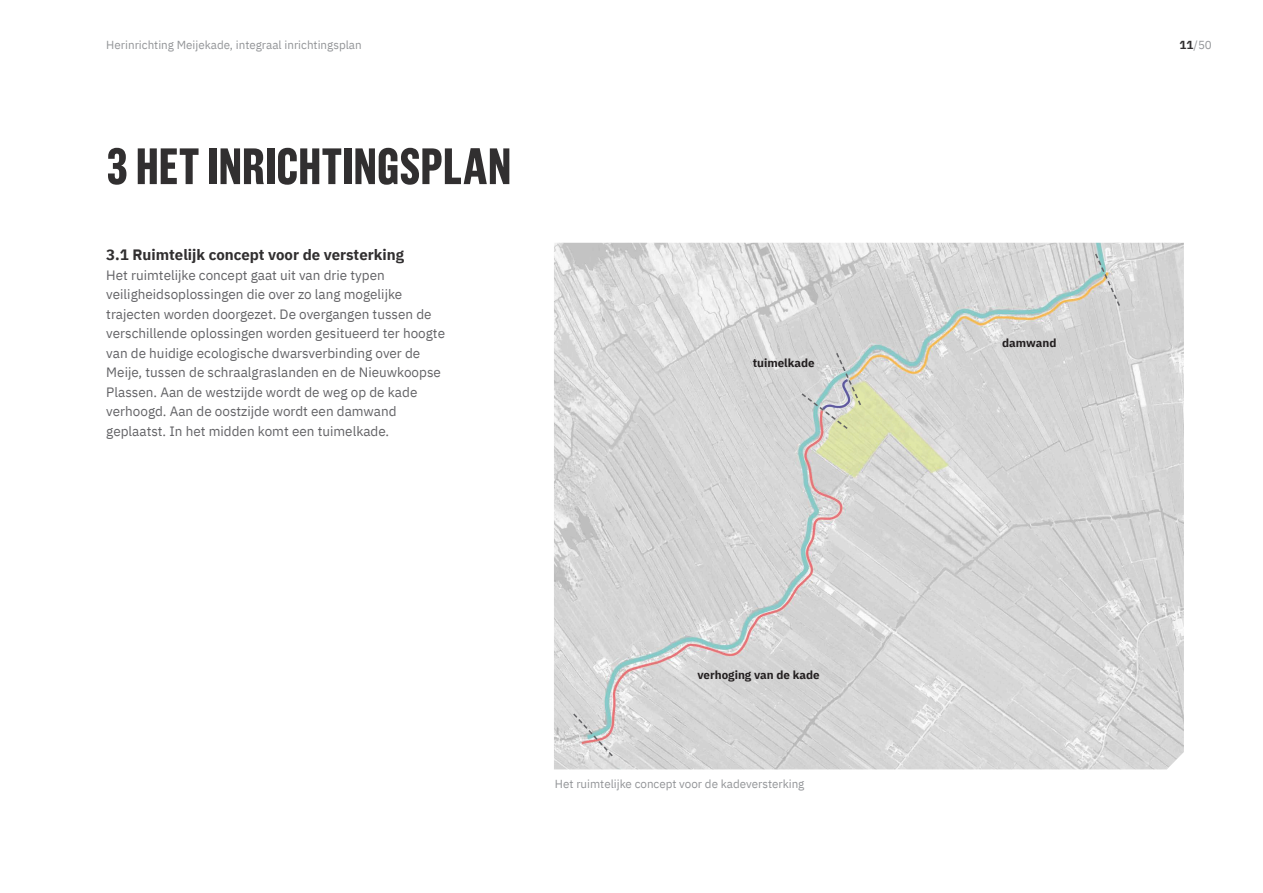
<style>
.page{position:relative;width:1263px;height:893px;background:#fff}
.page>*{position:absolute;margin:0;border:0;box-sizing:border-box;transform-origin:0 0}
.Kop_Hoofdstuk{font:700 51px "Grotzec Cond";color:#312f30}
.Kop_Paragraaf{font:700 15px "IBM Plex Sans";color:#312f30}
.Paragraaf{font:13.5px/19.5px "IBM Plex Sans";color:#636366}
.Beeld_onderschrift{font:11.7px "IBM Plex Sans";color:#939598}
.Beeld_onderschrift-2{font:700 11.7px "IBM Plex Sans";color:#231f20}
.s1{font-weight:700;color:#312f30}
</style>
<div class="page">
<img style="left:554px;top:243px;width:630px;height:526px">
<svg style="left:572px;top:712px;width:42px;height:46px;background:#d0cfcf"></svg>
<svg style="left:800px;top:351px;width:62px;height:79px;background:#cbcfc8"></svg>
<svg style="left:1094px;top:252px;width:27px;height:56px;background:#ced2cf"></svg>
<p class="Beeld_onderschrift" style="left:106px;top:36px;width:257px">Herinrichting Meijekade, integraal inrichtingsplan</p>
<p class="Beeld_onderschrift" style="left:1179px;top:36px;width:34px"><span class="s1">11</span>/50</p>
<p class="Kop_Hoofdstuk" style="left:106px;top:137px;width:406px">3 HET INRICHTINGSPLAN</p>
<p class="Kop_Paragraaf" style="left:106px;top:243px;width:299px">3.1 Ruimtelijk concept voor de versterking</p>
<p class="Paragraaf" style="left:106px;top:264px;width:340px">Het ruimtelijke concept gaat uit van drie typen veiligheidsoplossingen die over zo lang mogelijke trajecten worden doorgezet. De overgangen tussen de verschillende oplossingen worden gesitueerd ter hoogte van de huidige ecologische dwarsverbinding over de Meije, tussen de schraalgraslanden en de Nieuwkoopse Plassen. Aan de westzijde wordt de weg op de kade verhoogd. Aan de oostzijde wordt een damwand geplaatst. In het midden komt een tuimelkade.</p>
<p class="Beeld_onderschrift-2" style="left:753px;top:353px;width:64px">tuimelkade</p>
<p class="Beeld_onderschrift-2" style="left:697px;top:665px;width:124px">verhoging van de kade</p>
<p class="Beeld_onderschrift" style="left:555px;top:775px;width:251px">Het ruimtelijke concept voor de kadeversterking</p>
<p class="Beeld_onderschrift-2" style="left:1002px;top:334px;width:56px">damwand</p>
</div>
